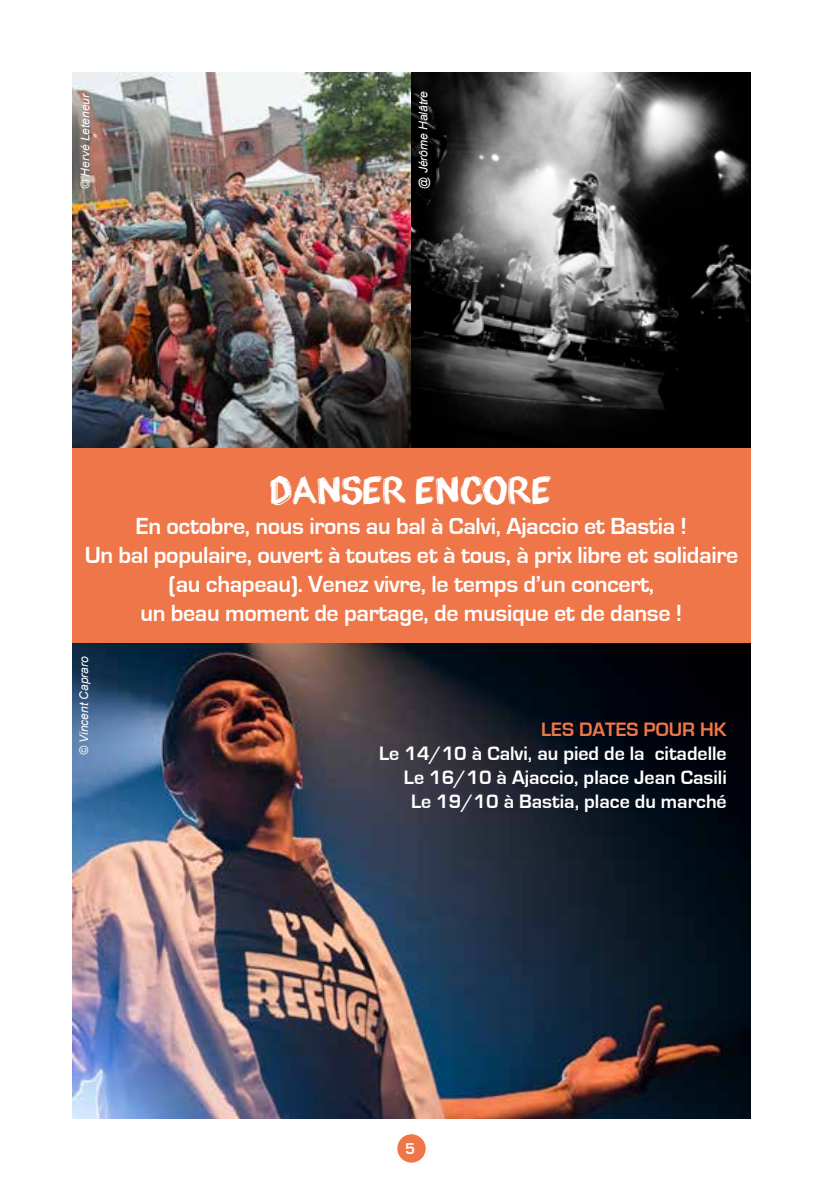
<style>
.page{position:relative;width:823px;height:1191px;background:#fff}
.page>*{position:absolute;margin:0;border:0;box-sizing:border-box;transform-origin:0 0}
.t1{font:36px "appopaint";color:#fff}
.t2{font:700 24px/28.8px "Eurostile";letter-spacing:-.015em;color:#fff;text-align:center}
.t3{font:700 20px/24px "Eurostile";color:#fff;text-align:right}
.t4{font:700 20px "Eurostile";color:#ee7648}
.t5{font:700 16px "Eurostile";color:#fff}
.t6{font:italic 12px "Arial";color:#fff}
</style>
<div class="page">
<img style="left:72px;top:72px;width:678px;height:376px">
<img style="left:72px;top:642px;width:678px;height:477px">
<div style="left:72px;top:448px;width:678px;height:194px;background:#ee7648"></div>
<div style="left:397px;top:1134px;width:28px;height:28px;background:#ee7648;border-radius:50%"></div>
<p class="t6" style="left:77px;top:189px;width:97px;rotate:-90deg">© Hervé Leteneur</p>
<p class="t6" style="left:415px;top:189px;width:99px;rotate:-90deg">@ Jérôme Halâtre</p>
<h1 class="t1" style="left:271px;top:469px;width:282px">DANSER ENCORE</h1>
<p class="t2" style="left:85px;top:512px;width:654px">En octobre, nous irons au bal à Calvi, Ajaccio et Bastia !<br>Un bal populaire, ouvert à toutes et à tous, à prix libre et solidaire (au chapeau). Venez vivre, le temps d’un concert,<br>un beau moment de partage, de musique et de danse !</p>
<p class="t6" style="left:76px;top:755px;width:100px;rotate:-90deg">© Vincent Capraro</p>
<p class="t4" style="left:541px;top:718px;width:187px">LES DATES POUR HK</p>
<p class="t3" style="left:379px;top:742px;width:349px">Le 14/10 à Calvi, au pied de la citadelle<br>Le 16/10 à Ajaccio, place Jean Casili<br>Le 19/10 à Bastia, place du marché</p>
<p class="t5" style="left:405px;top:1139px;width:12px">5</p>
</div>
